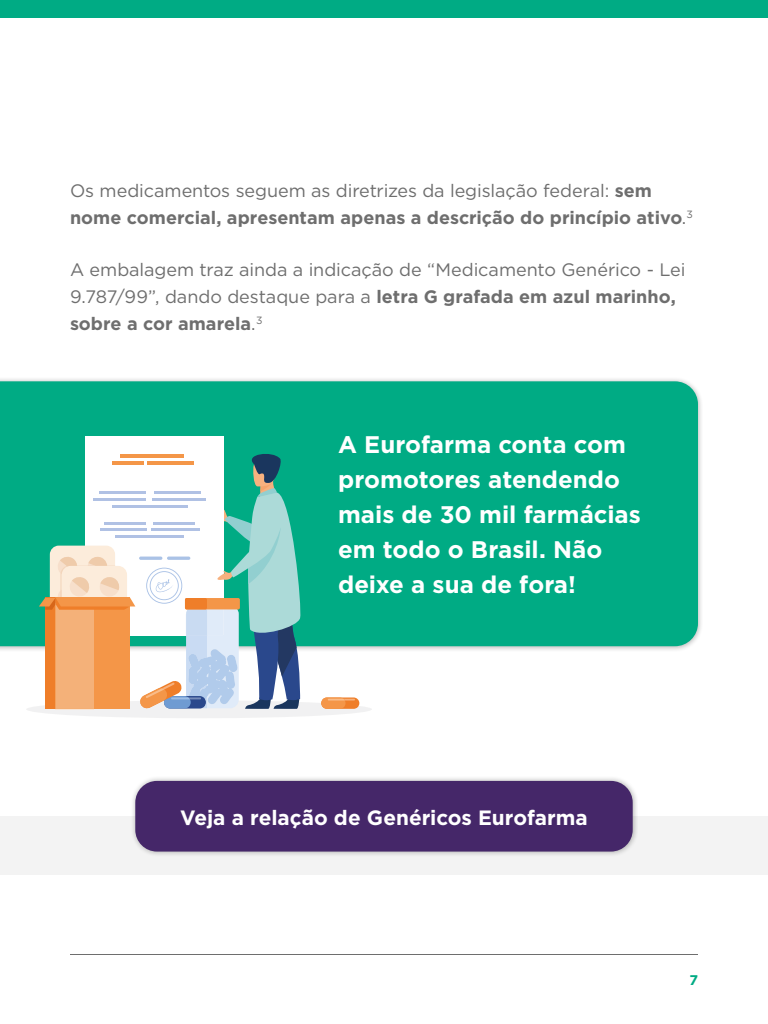
<style>
.page{position:relative;width:768px;height:1024px;background:#fff}
.page>*{position:absolute;margin:0;border:0;box-sizing:border-box;transform-origin:0 0}
.t1{font:700 24px/35px "Gotham";color:#fff}
.t2{font:700 20.7px "Gotham";color:#fff}
.t3{font:18px/27px "Gotham";letter-spacing:-.005em;color:#6e6e6e}
.t4{font:700 18px/27px "Gotham";color:#6e6e6e}
.t5{font:700 14px "Gotham";color:#00ab84}
.s1{font-weight:400}
.s2{font-weight:700}
</style>
<div class="page">
<hr style="left:70px;top:954px;width:628px;height:1px;background:#6e6e6e">
<div style="left:0;top:0;width:768px;height:18px;background:#00ab84"></div>
<div style="left:26px;top:700px;width:346px;height:18px;background:#f1f1f2;border-radius:50%"></div>
<div style="left:0;top:376px;width:704px;height:276px;background:#000;opacity:.3"></div>
<div style="left:0;top:381px;width:698px;height:265px;background:#00ab84"></div>
<div style="left:0;top:816px;width:768px;height:59px;background:#f3f3f3"></div>
<div style="left:130px;top:775px;width:508px;height:82px;background:#000;opacity:.3"></div>
<div style="left:135px;top:781px;width:498px;height:71px;background:#452769;border-radius:22px"></div>
<div style="left:85px;top:436px;width:138px;height:199px;background:#fff"></div>
<svg style="left:321px;top:697px;width:38px;height:12px"></svg>
<hr style="left:56px;top:709px;width:38px;height:1px;background:#f8e5d5">
<svg style="left:39px;top:450px;width:263px;height:259px"></svg>
<p class="t4" style="left:70px;top:177px;width:624px"><span class="s1">Os medicamentos seguem as diretrizes da legislação federal:</span> sem nome comercial, apresentam apenas a descrição do princípio ativo<span class="s1">.</span><sup>3</sup></p>
<p class="t3" style="left:70px;top:255px;width:617px">A embalagem traz ainda a indicação de “Medicamento Genérico - Lei<br>9.787/99”, dando destaque para a <span class="s2">letra G grafada em azul marinho, sobre a cor amarela</span>.<sup>3</sup></p>
<h1 class="t1" style="left:338px;top:426px;width:304px">A Eurofarma conta com promotores atendendo mais de 30 mil farmácias em todo o Brasil. Não deixe a sua de fora!</h1>
<p class="t2" style="left:180px;top:803px;width:409px">Veja a relação de Genéricos Eurofarma</p>
<p class="t5" style="left:689px;top:970px;width:10px">7</p>
</div>
